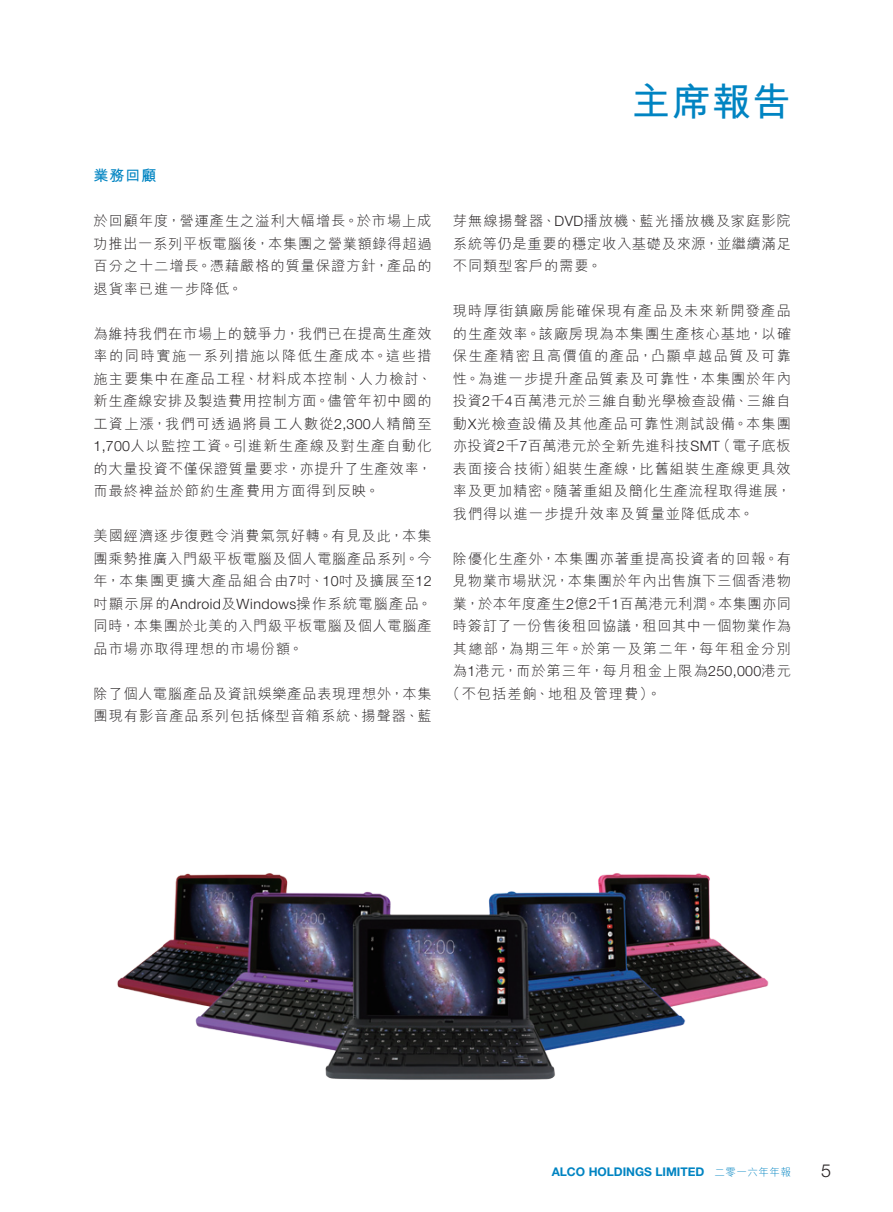
<style>
.page{position:relative;width:893px;height:1212px;background:#fff}
.page>*{position:absolute;margin:0;border:0;box-sizing:border-box;transform-origin:0 0}
.t1{font:700 39px "M Hei HK";color:#0084c2}
.t2{font:300 18px "Helvetica Neue LT Std";color:#231f20}
.Heading_1{font:700 15px "M Hei HK";color:#0084c2}
.Body_Text{font:300 14.25px/22.5px "M Hei HK";letter-spacing:.065em;color:#231f20;text-align:justify}
.Body_Text-2{font:300 14.25px/22.5px "M Hei HK";letter-spacing:.045em;color:#231f20}
.Body_Text-3{font:300 14.25px "M Hei HK";letter-spacing:.025em;color:#231f20}
.Body_Text-4{font:300 14.25px "M Hei HK";letter-spacing:.085em;color:#231f20}
.t3{font:700 12px "Helvetica Neue LT Std";letter-spacing:-.005em;color:#0084c2}
.s1{font-family:"Helvetica Neue LT Std"}
.s2{font-family:"M Hei HK";font-weight:300;font-size:10.5px}
</style>
<div class="page">
<img style="left:117px;top:873px;width:652px;height:207px">
<p class="Heading_1" style="left:94px;top:165px;width:65px">業務回顧</p>
<p class="Body_Text" style="left:94px;top:210px;width:340px">於回顧年度，營運產生之溢利大幅增長。於市場上成功推出一系列平板電腦後，本集團之營業額錄得超過百分之十二增長。憑藉嚴格的質量保證方針，產品的退貨率已進一步降低。</p>
<p class="Body_Text" style="left:94px;top:322px;width:340px">為維持我們在市場上的競爭力，我們已在提高生產效率的同時實施一系列措施以降低生產成本。這些措施主要集中在產品工程、材料成本控制、人力檢討、新生產線安排及製造費用控制方面。儘管年初中國的工資上漲，我們可透過將員工人數從<span class="s1">2,300</span>人精簡至<span class="s1">1,700</span>人以監控工資。引進新生產線及對生產自動化的大量投資不僅保證質量要求，亦提升了生產效率，而最終裨益於節約生產費用方面得到反映。</p>
<p class="Body_Text" style="left:94px;top:525px;width:340px">美國經濟逐步復甦令消費氣氛好轉。有見及此，本集團乘勢推廣入門級平板電腦及個人電腦產品系列。今年，本集團更擴大產品組合由<span class="s1">7</span>吋、<span class="s1">10</span>吋及擴展至<span class="s1">12</span>吋顯示屏的<span class="s1">Android</span>及<span class="s1">Windows</span>操作系統電腦產品。同時，本集團於北美的入門級平板電腦及個人電腦產品市場亦取得理想的市場份額。</p>
<p class="Body_Text-2" style="left:94px;top:682px;width:340px">除了個人電腦產品及資訊娛樂產品表現理想外，本集團現有影音產品系列包括條型音箱系統、揚聲器、藍</p>
<p class="t1" style="left:631px;top:73px;width:161px">主席報告</p>
<p class="Body_Text" style="left:453px;top:209px;width:340px">芽無線揚聲器、<span class="s1">DVD</span>播放機、藍光播放機及家庭影院系統等仍是重要的穩定收入基礎及來源，並繼續滿足不同類型客戶的需要。</p>
<p class="Body_Text" style="left:453px;top:299px;width:340px">現時厚街鎮廠房能確保現有產品及未來新開發產品的生產效率。該廠房現為本集團生產核心基地，以確保生產精密且高價值的產品，凸顯卓越品質及可靠性。為進一步提升產品質素及可靠性，本集團於年內投資<span class="s1">2</span>千<span class="s1">4</span>百萬港元於三維自動光學檢查設備、三維自動<span class="s1">X</span>光檢查設備及其他產品可靠性測試設備。本集團亦投資<span class="s1">2</span>千<span class="s1">7</span>百萬港元於全新先進科技<span class="s1">SMT</span>（電子底板表面接合技術）組裝生產線，比舊組裝生產線更具效率及更加精密。隨著重組及簡化生產流程取得進展，我們得以進一步提升效率及質量並降低成本。</p>
<p class="Body_Text" style="left:453px;top:547px;width:340px">除優化生產外，本集團亦著重提高投資者的回報。有</p>
<p class="Body_Text-2" style="left:453px;top:569px;width:340px">見物業市場狀況，本集團於年內出售旗下三個香港物</p>
<p class="Body_Text-3" style="left:453px;top:596px;width:340px">業，於本年度產生<span class="s1">2</span>億<span class="s1">2</span>千<span class="s1">1</span>百萬港元利潤。本集團亦同</p>
<p class="Body_Text-2" style="left:453px;top:614px;width:340px">時簽訂了一份售後租回協議，租回其中一個物業作為</p>
<p class="Body_Text-4" style="left:453px;top:641px;width:339px">其總部，為期三年。於第一及第二年，每年租金分別</p>
<p class="Body_Text" style="left:453px;top:659px;width:340px">為<span class="s1">1</span>港元，而於第三年，每月租金上限為<span class="s1">250,000</span>港元</p>
<p class="Body_Text" style="left:446px;top:682px;width:217px">（不包括差餉、地租及管理費）。</p>
<p class="t3" style="left:552px;top:1164px;width:241px">ALCO HOLDINGS LIMITED <span class="s2">二零一六年年報</span></p>
<p class="t2" style="left:821px;top:1159px;width:12px">5</p>
</div>
